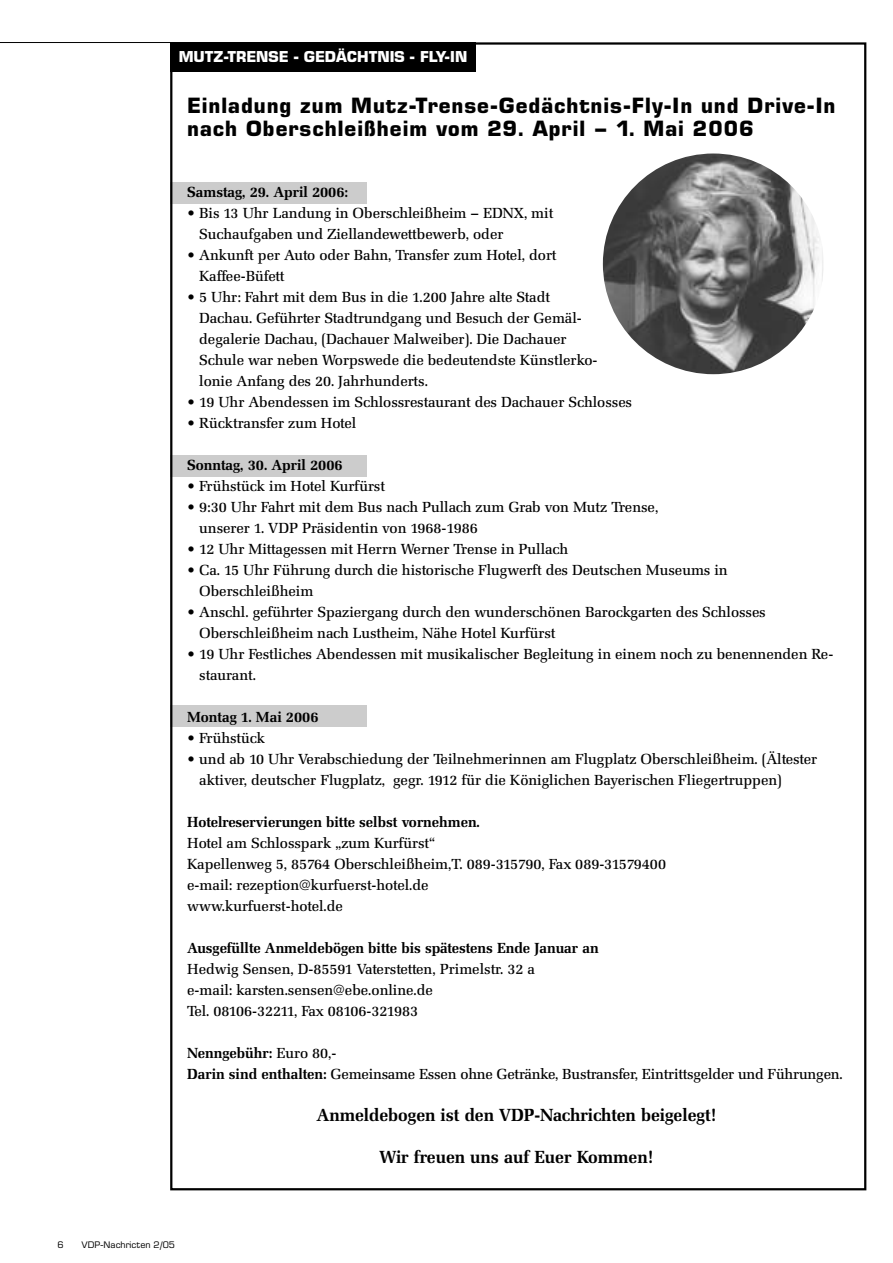
<style>
.page{position:relative;width:893px;height:1263px;background:#fff}
.page>*{position:absolute;margin:0;border:0;box-sizing:border-box;transform-origin:0 0}
.t1{font:700 21px/22.5px "Eurostile SB";letter-spacing:.05em;color:#000}
.t2{font:700 18px "Matrix SB";color:#000}
.t3{font:500 15px/21px "Matrix SB";color:#000}
.t4{font:700 15px "Matrix SB";color:#000}
.t5{font:700 15px "Eurostile SB";color:#fff}
.t6{font:9px "Eurostile SB";color:#000}
.s1{font-weight:700}
</style>
<div class="page">
<div style="left:170px;top:705px;width:196px;height:22px;background:#ccc"></div>
<div style="left:170px;top:455px;width:196px;height:21px;background:#ccc"></div>
<div style="left:170px;top:182px;width:196px;height:21px;background:#ccc"></div>
<div style="left:170px;top:43px;width:306px;height:29px;background:#000"></div>
<hr style="left:0;top:42px;width:387px;height:1px;background:#000">
<img style="left:603px;top:154px;width:220px;height:220px;border-radius:50%">
<p class="t5" style="left:179px;top:50px;width:290px">MUTZ-TRENSE - GEDÄCHTNIS - FLY-IN</p>
<h1 class="t1" style="left:187px;top:96px;width:649px">Einladung zum Mutz-Trense-Gedächtnis-Fly-In und Drive-In nach Oberschleißheim vom 29. April – 1. Mai 2006</h1>
<p class="t4" style="left:187px;top:186px;width:162px">Samstag, 29. April 2006:</p>
<p class="t3" style="left:199px;top:204px;width:355px;text-indent:-12px">• Bis 13 Uhr Landung in Oberschleißheim – EDNX, mit<br>Suchaufgaben und Ziellandewettbewerb, oder</p>
<p class="t3" style="left:199px;top:246px;width:359px;text-indent:-12px">• Ankunft per Auto oder Bahn, Transfer zum Hotel, dort<br>Kaffee-Büfett</p>
<p class="t3" style="left:199px;top:288px;width:400px;text-indent:-12px">• 5 Uhr: Fahrt mit dem Bus in die 1.200 Jahre alte Stadt Dachau. Geführter Stadtrundgang und Besuch der Gemäl&shy;degalerie Dachau, (Dachauer Malweiber). Die Dachauer Schule war neben Worpswede die bedeutendste Künstlerko&shy;lonie Anfang des 20. Jahrhunderts.</p>
<p class="t3" style="left:187px;top:393px;width:446px">• 19 Uhr Abendessen im Schlossrestaurant des Dachauer Schlosses</p>
<p class="t3" style="left:187px;top:414px;width:171px">• Rücktransfer zum Hotel</p>
<p class="t4" style="left:187px;top:459px;width:157px">Sonntag, 30. April 2006</p>
<p class="t3" style="left:187px;top:477px;width:199px">• Frühstück im Hotel Kurfürst</p>
<p class="t3" style="left:199px;top:498px;width:460px;text-indent:-12px">• 9:30 Uhr Fahrt mit dem Bus nach Pullach zum Grab von Mutz Trense, unserer 1. VDP Präsidentin von 1968-1986</p>
<p class="t3" style="left:187px;top:540px;width:382px">• 12 Uhr Mittagessen mit Herrn Werner Trense in Pullach</p>
<p class="t3" style="left:199px;top:561px;width:530px;text-indent:-12px">• Ca. 15 Uhr Führung durch die historische Flugwerft des Deutschen Museums in<br>Oberschleißheim</p>
<p class="t3" style="left:199px;top:603px;width:568px;text-indent:-12px">• Anschl. geführter Spaziergang durch den wunderschönen Barockgarten des Schlosses<br>Oberschleißheim nach Lustheim, Nähe Hotel Kurfürst</p>
<p class="t3" style="left:199px;top:645px;width:635px;text-indent:-12px">• 19 Uhr Festliches Abendessen mit musikalischer Begleitung in einem noch zu benennenden Re&shy;staurant.</p>
<p class="t4" style="left:187px;top:711px;width:133px">Montag 1. Mai 2006</p>
<p class="t3" style="left:187px;top:729px;width:79px">• Frühstück</p>
<p class="t3" style="left:199px;top:750px;width:619px;text-indent:-12px">• und ab 10 Uhr Verabschiedung der Teilnehmerinnen am Flugplatz Oberschleißheim. (Ältester aktiver, deutscher Flugplatz, gegr. 1912 für die Königlichen Bayerischen Fliegertruppen)</p>
<p class="t4" style="left:187px;top:816px;width:294px">Hotelreservierungen bitte selbst vornehmen.</p>
<p class="t3" style="left:187px;top:834px;width:480px">Hotel am Schlosspark „zum Kurfürst“<br>Kapellenweg 5, 85764 Oberschleißheim,T. 089-315790, Fax 089-31579400 e-mail: rezeption@kurfuerst-hotel.de<br>www.kurfuerst-hotel.de</p>
<p class="t4" style="left:187px;top:942px;width:413px">Ausgefüllte Anmeldebögen bitte bis spätestens Ende Januar an</p>
<p class="t3" style="left:187px;top:960px;width:349px">Hedwig Sensen, D-85591 Vaterstetten, Primelstr. 32 a e-mail: karsten.sensen@ebe.online.de<br>Tel. 08106-32211, Fax 08106-321983</p>
<p class="t3" style="left:187px;top:1044px;width:657px"><span class="s1">Nenngebühr:</span> Euro 80,-<br><span class="s1">Darin sind enthalten:</span> Gemeinsame Essen ohne Getränke, Bustransfer, Eintrittsgelder und Führungen.</p>
<p class="t2" style="left:316px;top:1108px;width:401px">Anmeldebogen ist den VDP-Nachrichten beigelegt!</p>
<p class="t2" style="left:379px;top:1150px;width:275px">Wir freuen uns auf Euer Kommen!</p>
<p class="t6" style="left:58px;top:1241px;width:8px">6</p>
<p class="t6" style="left:81px;top:1241px;width:95px">VDP-Nachricten 2/05</p>
</div>
